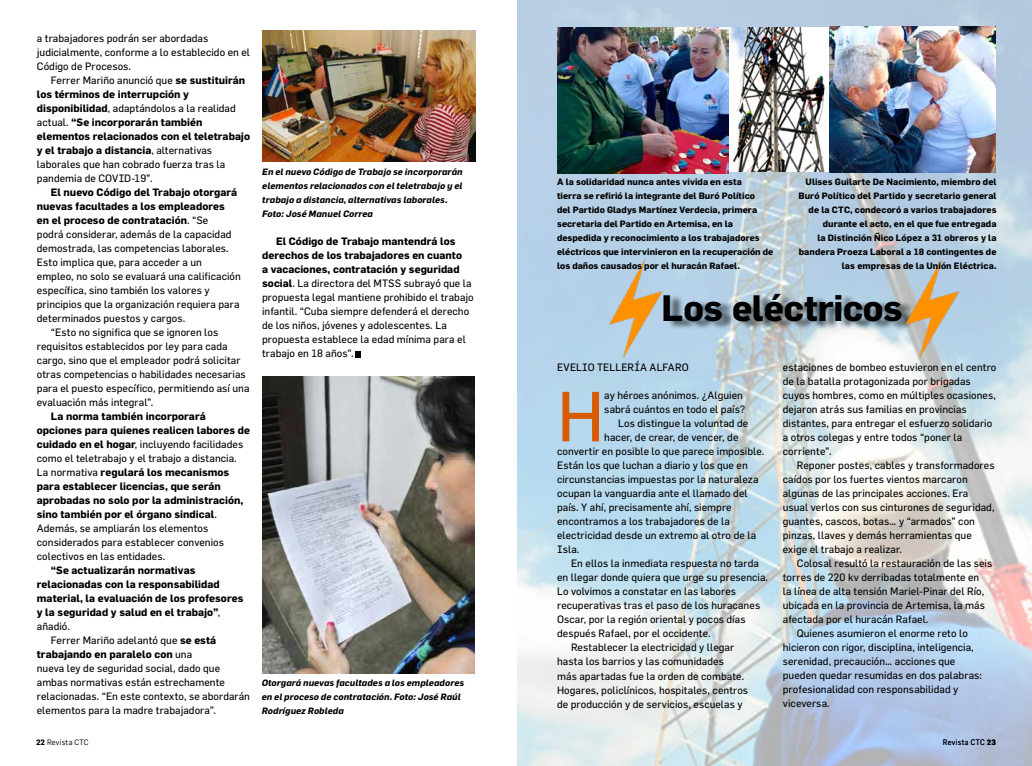
<style>
.page{position:relative;width:1032px;height:766px;background:#fff}
.page>*{position:absolute;margin:0;border:0;box-sizing:border-box;transform-origin:0 0}
.t1{font:69.4px "Flama";color:#d85b01}
.t2{font:700 36px "Flama";letter-spacing:-.005em;color:#000}
.t3{font:10.5px/14px "Flama";letter-spacing:.005em;color:#000}
.t4{font:700 10.5px/14px "Flama";letter-spacing:.005em;color:#000}
.t5{font:700 9px/14px "Flama";letter-spacing:.01em;color:#000;text-align:right}
.t6{font:italic 700 9px/14px "Flama";letter-spacing:.01em;color:#000}
.t7{font:8px "Flama";letter-spacing:.05em;color:#000;scale:.9 1}
.t8{font:7.7px "Flama";letter-spacing:.02em;color:#000}
.s1{font-weight:400}
.s2{font-weight:700}
.s3{font-weight:700;font-size:7.4px}
</style>
<div class="page">
<img style="left:517px;top:0;width:515px;height:765px">
<div style="left:667px;top:292px;width:248px;height:39px;background:#000;opacity:.6"></div>
<img style="left:262px;top:376px;width:213px;height:297px">
<svg style="left:356px;top:351px;width:5px;height:6px"></svg>
<img style="left:903px;top:257px;width:58px;height:102px">
<img style="left:728px;top:28px;width:101px;height:144px">
<img style="left:557px;top:28px;width:171px;height:145px">
<img style="left:829px;top:27px;width:166px;height:145px">
<img style="left:607px;top:257px;width:58px;height:102px">
<img style="left:262px;top:30px;width:213px;height:131px">
<p class="t3" style="left:37px;top:31px;width:215px">a trabajadores podrán ser abordadas judicialmente, conforme a lo establecido en el<br>Código de Procesos.</p>
<p class="t4" style="left:37px;top:73px;width:215px;text-indent:14px"><span class="s1">Ferrer Mariño anunció que</span> se sustituirán los términos de interrupción y disponibilidad<span class="s1">, adaptándolos a la realidad actual.</span> “Se incorporarán también elementos relacionados con el teletrabajo y el trabajo a distancia<span class="s1">, alternativas laborales que han cobrado fuerza tras la pandemia de COVID-19”.</span></p>
<p class="t4" style="left:51px;top:185px;width:188px">El nuevo Código del Trabajo otorgará</p>
<p class="t4" style="left:37px;top:199px;width:189px">nuevas facultades a los empleadores</p>
<p class="t4" style="left:37px;top:213px;width:173px">en el proceso de contratación<span class="s1">. “Se</span></p>
<p class="t3" style="left:37px;top:227px;width:196px">podrá considerar, además de la capacidad</p>
<p class="t3" style="left:37px;top:241px;width:193px">demostrada, las competencias laborales.</p>
<p class="t3" style="left:37px;top:255px;width:167px">Esto implica que, para acceder a un</p>
<p class="t3" style="left:37px;top:269px;width:206px">empleo, no solo se evaluará una calificación</p>
<p class="t3" style="left:37px;top:283px;width:174px">específica, sino también los valores y</p>
<p class="t3" style="left:37px;top:297px;width:204px">principios que la organización requiera para</p>
<p class="t3" style="left:37px;top:311px;width:150px">determinados puestos y cargos.</p>
<p class="t3" style="left:51px;top:325px;width:169px">“Esto no significa que se ignoren los</p>
<p class="t3" style="left:37px;top:339px;width:192px">requisitos establecidos por ley para cada</p>
<p class="t3" style="left:37px;top:353px;width:205px">cargo, sino que el empleador podrá solicitar</p>
<p class="t3" style="left:37px;top:367px;width:210px">otras competencias o habilidades necesarias</p>
<p class="t3" style="left:37px;top:381px;width:214px">para el puesto específico, permitiendo así una</p>
<p class="t3" style="left:37px;top:395px;width:118px">evaluación más integral”.</p>
<p class="t4" style="left:37px;top:409px;width:215px;text-indent:14px">La norma también incorporará opciones para quienes realicen labores de cuidado en el hogar<span class="s1">, incluyendo facilidades como el teletrabajo y el trabajo a distancia.<br>La normativa</span> regulará los mecanismos para establecer licencias, que serán aprobadas no solo por la administración, sino también por el órgano sindical<span class="s1">.<br>Además, se ampliarán los elementos considerados para establecer convenios colectivos en las entidades.</span></p>
<p class="t4" style="left:51px;top:563px;width:146px">“Se actualizarán normativas</p>
<p class="t4" style="left:37px;top:577px;width:184px">relacionadas con la responsabilidad</p>
<p class="t4" style="left:37px;top:591px;width:208px">material, la evaluación de los profesores</p>
<p class="t4" style="left:37px;top:605px;width:185px">y la seguridad y salud en el trabajo”<span class="s1">,</span></p>
<p class="t3" style="left:37px;top:619px;width:35px">añadió.</p>
<p class="t3" style="left:51px;top:633px;width:167px">Ferrer Mariño adelantó que <span class="s2">se está</span></p>
<p class="t4" style="left:37px;top:647px;width:157px">trabajando en paralelo con <span class="s1">una</span></p>
<p class="t3" style="left:37px;top:661px;width:185px">nueva ley de seguridad social, dado que</p>
<p class="t3" style="left:37px;top:675px;width:190px">ambas normativas están estrechamente</p>
<p class="t3" style="left:37px;top:689px;width:215px">relacionadas. “En este contexto, se abordarán</p>
<p class="t3" style="left:37px;top:703px;width:181px">elementos para la madre trabajadora”.</p>
<p class="t6" style="left:262px;top:164px;width:202px">En el nuevo Código de Trabajo se incorporarán elementos relacionados con el teletrabajo y el trabajo a distancia, alternativas laborales.<br>Foto: José Manuel Correa</p>
<p class="t3" style="left:262px;top:234px;width:213px;text-indent:14px"><span class="s2">El Código de Trabajo mantendrá los derechos de los trabajadores en cuanto<br>a vacaciones, contratación y seguridad social</span>. La directora del MTSS subrayó que la propuesta legal mantiene prohibido el trabajo infantil. “Cuba siempre defenderá el derecho de los niños, jóvenes y adolescentes. La propuesta establece la edad mínima para el trabajo en 18 años".</p>
<p class="t6" style="left:262px;top:675px;width:204px">Otorgará nuevas facultades a los empleadores en el proceso de contratación. Foto: José Raúl<br>Rodríguez Robleda</p>
<p class="t5" style="left:557px;top:175px;width:218px;text-align:left">A la solidaridad nunca antes vivida en esta<br>tierra se refirió la integrante del Buró Político<br>del Partido Gladys Martínez Verdecia, primera secretaria del Partido en Artemisa, en la despedida y reconocimiento a los trabajadores eléctricos que intervinieron en la recuperación de los daños causados por el huracán Rafael.</p>
<p class="t5" style="left:798px;top:175px;width:200px">Ulises Guilarte De Nacimiento, miembro del Buró Político del Partido y secretario general de la CTC, condecoró a varios trabajadores durante el acto, en el que fue entregada<br>la Distinción Ñico López a 31 obreros y la bandera Proeza Laboral a 18 contingentes de las empresas de la Unión Eléctrica.</p>
<h2 class="t2" style="left:662px;top:286px;width:242px">Los eléctricos</h2>
<p class="t3" style="left:557px;top:360px;width:133px">EVELIO TELLERÍA ALFARO</p>
<h1 class="t1" style="left:557px;top:374px;width:49px">H</h1>
<p class="t3" style="left:604px;top:388px;width:140px">ay héroes anónimos. ¿Alguien</p>
<p class="t3" style="left:604px;top:402px;width:142px">sabrá cuántos en todo el país?</p>
<p class="t3" style="left:618px;top:416px;width:132px">Los distingue la voluntad de</p>
<p class="t3" style="left:604px;top:430px;width:136px">hacer, de crear, de vencer, de</p>
<p class="t3" style="left:557px;top:444px;width:209px">convertir en posible lo que parece imposible.</p>
<p class="t3" style="left:557px;top:458px;width:192px">Están los que luchan a diario y los que en</p>
<p class="t3" style="left:557px;top:472px;width:203px">circunstancias impuestas por la naturaleza</p>
<p class="t3" style="left:557px;top:486px;width:192px">ocupan la vanguardia ante el llamado del</p>
<p class="t3" style="left:557px;top:500px;width:176px">país. Y ahí, precisamente ahí, siempre</p>
<p class="t3" style="left:557px;top:514px;width:174px">encontramos a los trabajadores de la</p>
<p class="t3" style="left:557px;top:528px;width:201px">electricidad desde un extremo al otro de la</p>
<p class="t3" style="left:557px;top:542px;width:24px">Isla.</p>
<p class="t3" style="left:571px;top:556px;width:189px">En ellos la inmediata respuesta no tarda</p>
<p class="t3" style="left:557px;top:570px;width:213px">en llegar donde quiera que urge su presencia.</p>
<p class="t3" style="left:557px;top:584px;width:180px">Lo volvimos a constatar en las labores</p>
<p class="t3" style="left:557px;top:598px;width:205px">recuperativas tras el paso de los huracanes</p>
<p class="t3" style="left:557px;top:612px;width:190px">Oscar, por la región oriental y pocos días</p>
<p class="t3" style="left:557px;top:626px;width:155px">después Rafael, por el occidente.</p>
<p class="t3" style="left:571px;top:640px;width:165px">Restablecer la electricidad y llegar</p>
<p class="t3" style="left:557px;top:654px;width:168px">hasta los barrios y las comunidades</p>
<p class="t3" style="left:557px;top:668px;width:189px">más apartadas fue la orden de combate.</p>
<p class="t3" style="left:557px;top:682px;width:193px">Hogares, policlínicos, hospitales, centros</p>
<p class="t3" style="left:557px;top:696px;width:187px">de producción y de servicios, escuelas y</p>
<p class="t3" style="left:783px;top:360px;width:215px">estaciones de bombeo estuvieron en el centro de la batalla protagonizada por brigadas cuyos hombres, como en múltiples ocasiones, dejaron atrás sus familias en provincias distantes, para entregar el esfuerzo solidario a otros colegas y entre todos “poner la corriente”.</p>
<p class="t3" style="left:783px;top:458px;width:213px;text-indent:14px">Reponer postes, cables y transformadores caídos por los fuertes vientos marcaron algunas de las principales acciones. Era usual verlos con sus cinturones de seguridad, guantes, cascos, botas… y “armados” con pinzas, llaves y demás herramientas que exige el trabajo a realizar.</p>
<p class="t3" style="left:797px;top:556px;width:197px">Colosal resultó la restauración de las seis</p>
<p class="t3" style="left:783px;top:570px;width:198px">torres de 220 kv derribadas totalmente en</p>
<p class="t3" style="left:783px;top:584px;width:203px">la línea de alta tensión Mariel-Pinar del Río,</p>
<p class="t3" style="left:783px;top:598px;width:204px">ubicada en la provincia de Artemisa, la más</p>
<p class="t3" style="left:783px;top:612px;width:147px">afectada por el huracán Rafael.</p>
<p class="t3" style="left:797px;top:626px;width:173px">Quienes asumieron el enorme reto lo</p>
<p class="t3" style="left:783px;top:640px;width:192px">hicieron con rigor, disciplina, inteligencia,</p>
<p class="t3" style="left:783px;top:654px;width:174px">serenidad, precaución… acciones que</p>
<p class="t3" style="left:783px;top:668px;width:201px">pueden quedar resumidas en dos palabras:</p>
<p class="t3" style="left:783px;top:682px;width:177px">profesionalidad con responsabilidad y</p>
<p class="t3" style="left:783px;top:696px;width:48px">viceversa.</p>
<p class="t8" style="left:36px;top:737px;width:54px"><span class="s2">22</span> Revista CTC</p>
<p class="t8" style="left:943px;top:737px;width:54px">Revista CTC <span class="s2">23</span></p>
<p class="t7" style="left:943px;top:736px;width:60px">Revista CTC <span class="s3">23</span></p>
</div>
